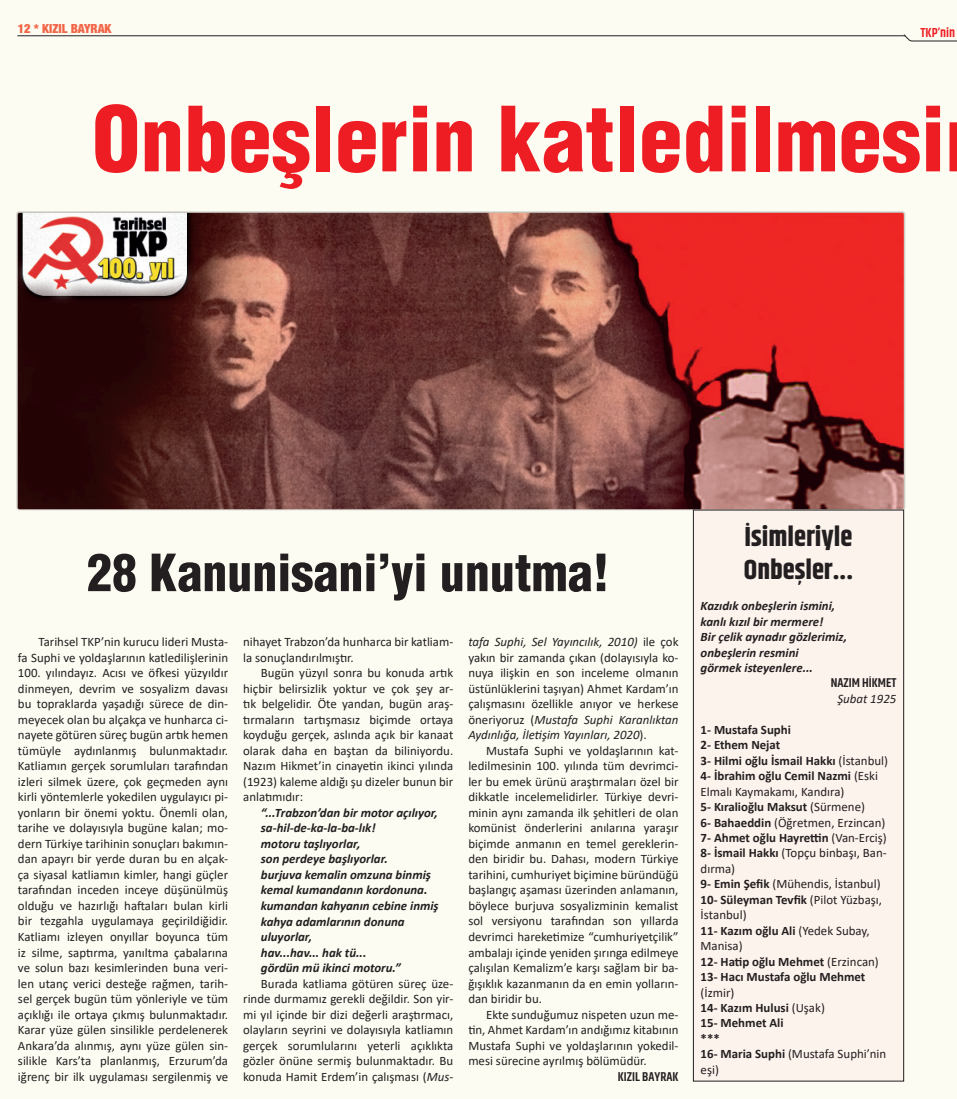
<style>
.page{position:relative;width:957px;height:1099px;background:#fff}
.page>*{position:absolute;margin:0;border:0;box-sizing:border-box;transform-origin:0 0}
.üst_başlık{font:900 condensed 87.5px "Helvetica";color:#ee1d23}
.başlık-2{font:900 condensed 50px "Helvetica";color:#231f20}
.başlık-2-2{font:700 27.5px/33px "Khand";color:#231f20}
.t1{font:600 13.12px "Khand";color:#ee1d23}
.t2{font:12.88px/15.5px "Calibri";color:#231f20;text-align:justify}
.Normal__Web{font:italic 700 12.88px/15.5px "Calibri";color:#231f20}
.t3{font:700 12.88px/15.5px "Calibri";color:#231f20}
.alt_imza{font:600 12.88px "Khand";color:#231f20}
.Normal__Web-2{font:italic 12.88px "Calibri";color:#231f20}
.t4{font:900 condensed 12.5px "Helvetica Neue";color:#f26648}
.s1{font-style:italic}
.s2{font-weight:400}
.s3{font-weight:700}
</style>
<div class="page">
<div style="left:0;top:0;width:957px;height:1098px;background:#fdfcf3"></div>
<svg style="left:903px;top:34px;width:54px;height:7px"></svg>
<hr style="left:18px;top:36px;width:887px;height:1px;background:#231f20">
<img style="left:18px;top:213px;width:886px;height:296px">
<div style="left:693px;top:510px;width:210px;height:571px;background:#fdf3ed"></div>
<div style="left:693px;top:510px;width:211px;height:571px;border:1px solid #231f20"></div>
<p class="t4" style="left:18px;top:21px;width:95px">12 * KIZIL BAYRAK</p>
<p class="t1" style="left:920px;top:24px;width:36px">TKP’nin</p>
<p class="üst_başlık" style="left:92px;top:84px;width:855px">Onbeşlerin katledilmesi</p>
<p class="başlık-2" style="left:87px;top:541px;width:524px">28 Kanunisani’yi unutma!</p>
<p class="t2" style="left:18px;top:634px;width:212px;text-indent:20px">Tarihsel TKP’nin kurucu lideri Musta&shy;fa Suphi ve yoldaşlarının katledilişlerinin 100. yılındayız. Acısı ve öfkesi yüzyıldır dinmeyen, devrim ve sosyalizm davası bu topraklarda yaşadığı sürece de din&shy;meyecek olan bu alçakça ve hunharca ci&shy;nayete götüren süreç bugün artık hemen tümüyle aydınlanmış bulunmaktadır.<br>Katliamın gerçek sorumluları tarafından izleri silmek üzere, çok geçmeden aynı kirli yöntemlerle yokedilen uygulayıcı pi&shy;yonların bir önemi yoktu. Önemli olan, tarihe ve dolayısıyla bugüne kalan; mo&shy;dern Türkiye tarihinin sonuçları bakımın&shy;dan apayrı bir yerde duran bu en alçak&shy;ça siyasal katliamın kimler, hangi güçler tarafından inceden inceye düşünülmüş olduğu ve hazırlığı haftaları bulan kirli bir tezgahla uygulamaya geçirildiğidir.<br>Katliamı izleyen onyıllar boyunca tüm iz silme, saptırma, yanıltma çabalarına ve solun bazı kesimlerinden buna veri&shy;len utanç verici desteğe rağmen, tarih&shy;sel gerçek bugün tüm yönleriyle ve tüm açıklığı ile ortaya çıkmış bulunmaktadır.<br>Karar yüze gülen sinsilikle perdelenerek Ankara’da alınmış, aynı yüze gülen sin&shy;silikle Kars’ta planlanmış, Erzurum’da iğrenç bir ilk uygulaması sergilenmiş ve</p>
<p class="t2" style="left:243px;top:634px;width:212px">nihayet Trabzon’da hunharca bir katliam&shy;la sonuçlandırılmıştır.</p>
<p class="t2" style="left:243px;top:665px;width:212px;text-indent:18px">Bugün yüzyıl sonra bu konuda artık hiçbir belirsizlik yoktur ve çok şey ar&shy;tık belgelidir. Öte yandan, bugün araş&shy;tırmaların tartışmasız biçimde ortaya koyduğu gerçek, aslında açık bir kanaat olarak daha en baştan da biliniyordu.<br>Nazım Hikmet’in cinayetin ikinci yılında (1923) kaleme aldığı şu dizeler bunun bir anlatımıdır:</p>
<p class="Normal__Web" style="left:261px;top:804px;width:178px">“...Trabzon’dan bir motor açılıyor,</p>
<p class="Normal__Web" style="left:261px;top:820px;width:116px">sa-hil-de-ka-la-ba-lık!</p>
<p class="Normal__Web" style="left:261px;top:835px;width:101px">motoru taşlıyorlar,</p>
<p class="Normal__Web" style="left:261px;top:851px;width:128px">son perdeye başlıyorlar.</p>
<p class="Normal__Web" style="left:261px;top:866px;width:172px">burjuva kemalin omzuna binmiş</p>
<p class="Normal__Web" style="left:261px;top:882px;width:168px">kemal kumandanın kordonuna.</p>
<p class="Normal__Web" style="left:261px;top:897px;width:179px">kumandan kahyanın cebine inmiş</p>
<p class="Normal__Web" style="left:261px;top:913px;width:145px">kahya adamlarının donuna</p>
<p class="Normal__Web" style="left:261px;top:928px;width:53px">uluyorlar,</p>
<p class="Normal__Web" style="left:261px;top:944px;width:107px">hav...hav... hak tü...</p>
<p class="Normal__Web" style="left:261px;top:959px;width:141px">gördün mü ikinci motoru.”</p>
<p class="t2" style="left:243px;top:975px;width:212px;text-indent:18px">Burada katliama götüren süreç üze&shy;rinde durmamız gerekli değildir. Son yir&shy;mi yıl içinde bir dizi değerli araştırmacı, olayların seyrini ve dolayısıyla katliamın gerçek sorumlularını yeterli açıklıkta gözler önüne sermiş bulunmaktadır. Bu konuda Hamit Erdem’in çalışması (<span class="s1">Mus-</span></p>
<p class="t2" style="left:468px;top:634px;width:212px"><span class="s1">tafa Suphi, Sel Yayıncılık, 2010)</span> ile çok yakın bir zamanda çıkan (dolayısıyla ko&shy;nuya ilişkin en son inceleme olmanın üstünlüklerini taşıyan) Ahmet Kardam’ın çalışmasını özellikle anıyor ve herkese öneriyoruz (<span class="s1">Mustafa Suphi Karanlıktan Aydınlığa, İletişim Yayınları, 2020</span>).</p>
<p class="t2" style="left:468px;top:742px;width:212px;text-indent:18px">Mustafa Suphi ve yoldaşlarının kat&shy;ledilmesinin 100. yılında tüm devrimci&shy;ler bu emek ürünü araştırmaları özel bir dikkatle incelemelidirler. Türkiye devri&shy;minin aynı zamanda ilk şehitleri de olan komünist önderlerini anılarına yaraşır biçimde anmanın en temel gereklerin&shy;den biridir bu. Dahası, modern Türkiye tarihini, cumhuriyet biçimine büründüğü başlangıç aşaması üzerinden anlamanın, böylece burjuva sosyalizminin kemalist sol versiyonu tarafından son yıllarda devrimci hareketimize “cumhuriyetçilik” ambalajı içinde yeniden şırınga edilmeye çalışılan Kemalizm’e karşı sağlam bir ba&shy;ğışıklık kazanmanın da en emin yolların&shy;dan biridir bu.</p>
<p class="t2" style="left:468px;top:1006px;width:212px;text-indent:18px">Ekte sunduğumuz nispeten uzun me&shy;tin, Ahmet Kardam’ın andığımız kitabının Mustafa Suphi ve yoldaşlarının yokedil&shy;mesi sürecine ayrılmış bölümüdür.</p>
<p class="alt_imza" style="left:618px;top:1067px;width:62px">KIZIL BAYRAK</p>
<p class="başlık-2-2" style="left:744px;top:522px;width:111px">İsimleriyle<br>Onbeşler...</p>
<p class="Normal__Web" style="left:700px;top:597px;width:148px">Kazıdık onbeşlerin ismini, kanlı kızıl bir mermere!<br>Bir çelik aynadır gözlerimiz, onbeşlerin resmini<br>görmek isteyenlere...</p>
<p class="alt_imza" style="left:830px;top:674px;width:67px">NAZIM HIKMET</p>
<p class="Normal__Web-2" style="left:837px;top:689px;width:61px">Şubat 1925</p>
<p class="t3" style="left:700px;top:721px;width:92px">1- Mustafa Suphi</p>
<p class="t3" style="left:700px;top:737px;width:81px">2- Ethem Nejat</p>
<p class="t3" style="left:700px;top:752px;width:189px">3- Hilmi oğlu İsmail Hakkı <span class="s2">(İstanbul)</span></p>
<p class="t2" style="left:700px;top:767px;width:179px"><span class="s3">4- İbrahim oğlu Cemil Nazmi</span> (Eski<br>Elmalı Kaymakamı, Kandıra)</p>
<p class="t3" style="left:700px;top:798px;width:166px">5- Kıralioğlu Maksut <span class="s2">(Sü rmene)</span></p>
<p class="t2" style="left:700px;top:814px;width:186px"><span class="s3">6- Bahaeddin</span> (Öğretmen, Erzincan)</p>
<p class="t3" style="left:700px;top:829px;width:188px">7- Ahmet oğlu Hayrettin <span class="s2">(Van-Erciş)</span></p>
<p class="t2" style="left:700px;top:845px;width:188px"><span class="s3">8- İsmail Hakkı</span> (Topçu binbaşı, Ban&shy;dırma)</p>
<p class="t2" style="left:700px;top:876px;width:181px"><span class="s3">9- Emin Şefik</span> (Mü hendis, İstanbul)</p>
<p class="t2" style="left:700px;top:891px;width:183px"><span class="s3">10- Süleyman Tevfik</span> (Pilot Yüzbaşı,<br>İstanbul)</p>
<p class="t2" style="left:700px;top:922px;width:170px"><span class="s3">11- Kazım oğlu Ali</span> (Yedek Subay,<br>Manisa)</p>
<p class="t3" style="left:700px;top:953px;width:180px">12- Hatip oğlu Mehmet <span class="s2">(Erzincan)</span></p>
<p class="t3" style="left:700px;top:968px;width:166px">13- Hacı Mustafa oğlu Mehmet <span class="s2">(İzmir)</span></p>
<p class="t3" style="left:700px;top:999px;width:126px">14- Kazım Hulusi <span class="s2">(Uşak)</span></p>
<p class="t3" style="left:700px;top:1015px;width:84px">15- Mehmet Ali</p>
<p class="t3" style="left:700px;top:1030px;width:21px">***</p>
<p class="t2" style="left:700px;top:1046px;width:187px"><span class="s3">16- Maria Suphi</span> (Mustafa Suphi’nin eşi)</p>
</div>
